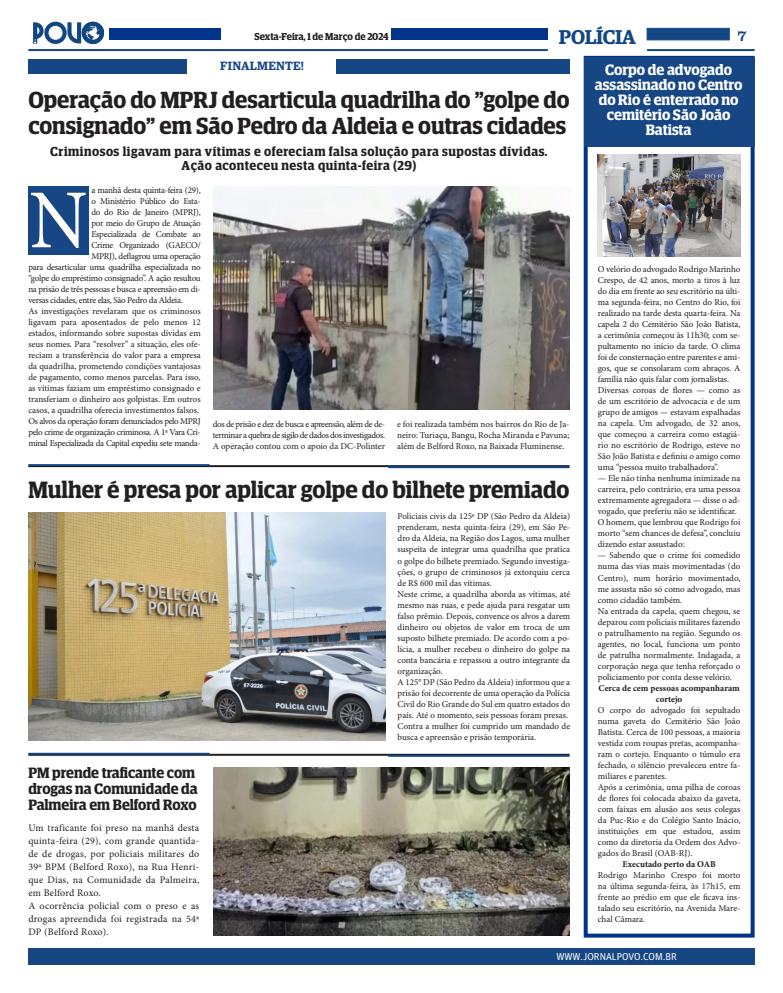
<style>
.page{position:relative;width:783px;height:993px;background:#fff}
.page>*{position:absolute;margin:0;border:0;box-sizing:border-box;transform-origin:0 0}
.t1{font:83.8px "Minion Pro";color:#fff;scale:.93 1}
.t2{font:600 23.6px "Guardian Egyptian Display";color:#231f20}
.t3{font:600 23.4px/26.1px "Guardian Egyptian Display";color:#231f20}
.t4{font:600 20px "Guardian Egyptian";letter-spacing:-.02em;color:#114683}
.t5{font:16px "Clarendon BT";color:#174685}
.t6{font:600 15px/15px "Guardian Egyptian Display";letter-spacing:-.005em;color:#fff;text-align:center}
.t7{font:600 15px/15.9px "Guardian Egyptian Display";letter-spacing:-.005em;color:#231f20}
.t8{font:600 13px/14px "Guardian Egyptian Display";letter-spacing:.04em;color:#231f20;text-align:center}
.t9{font:600 12px "Guardian Egyptian";letter-spacing:.02em;color:#174685}
.t10{font:10px/13px "Minion Pro";letter-spacing:.02em;color:#231f20;text-align:justify}
.t11{font:600 10px "Guardian Egyptian Display";color:#231f20}
.t12{font:10px "Guardian Agate Sans G1 D Regular";color:#fff}
.t13{font:9px/11px "Minion Pro";letter-spacing:-.01em;color:#231f20;text-align:justify}
.t14{font:9px "Minion Pro";letter-spacing:-.03em;color:#231f20}
.t15{font:9px/11px "Minion Pro";letter-spacing:-.04em;color:#231f20}
.t16{font:700 9px/11px "Minion Pro";color:#231f20;text-align:center}
</style>
<div class="page">
<div style="left:28px;top:947px;width:726px;height:17px;background:#174685"></div>
<svg style="left:33px;top:22px;width:71px;height:22px"></svg>
<div style="left:646px;top:28px;width:83px;height:12px;background:#114683;border:1px solid #114683"></div>
<hr style="left:647px;top:49px;width:107px;height:2px;background:#114683">
<div style="left:391px;top:28px;width:156px;height:12px;background:#003589"></div>
<hr style="left:28px;top:49px;width:519px;height:2px;background:#174685">
<div style="left:109px;top:28px;width:112px;height:12px;background:#003589"></div>
<div style="left:583px;top:56px;width:171px;height:881px;border:4px solid #003589"></div>
<div style="left:583px;top:57px;width:171px;height:89px;background:#174685"></div>
<div style="left:336px;top:59px;width:233px;height:14px;background:#174685"></div>
<hr style="left:28px;top:465px;width:541px;height:2px;background:#231f20">
<hr style="left:28px;top:464px;width:181px;height:2px;background:#114683">
<hr style="left:388px;top:466px;width:181px;height:2px;background:#114683">
<hr style="left:28px;top:753px;width:541px;height:2px;background:#231f20">
<hr style="left:28px;top:752px;width:181px;height:2px;background:#114683">
<hr style="left:388px;top:754px;width:181px;height:2px;background:#114683">
<div style="left:28px;top:60px;width:158px;height:14px;background:#174685"></div>
<img style="left:597px;top:155px;width:143px;height:102px">
<img style="left:213px;top:186px;width:356px;height:223px">
<img style="left:28px;top:512px;width:357px;height:228px">
<img style="left:213px;top:767px;width:356px;height:168px">
<div style="left:28px;top:186px;width:61px;height:68px;background:#174685"></div>
<p class="t11" style="left:254px;top:31px;width:136px">Sexta-Feira, 1 de Março de 2024</p>
<h3 class="t4" style="left:558px;top:22px;width:79px">POLÍCIA</h3>
<h3 class="t5" style="left:736px;top:25px;width:11px">7</h3>
<p class="t6" style="left:594px;top:62px;width:149px">Corpo de advogado assassinado no Centro do Rio é enterrado no cemitério São João<br>Batista</p>
<p class="t9" style="left:220px;top:57px;width:85px">FINALMENTE!</p>
<p class="t3" style="left:28px;top:87px;width:542px">Operação do MPRJ desarticula quadrilha do "golpe do consignado" em São Pedro da Aldeia e outras cidades</p>
<p class="t8" style="left:50px;top:144px;width:499px">Criminosos ligavam para vítimas e ofereciam falsa solução para supostas dívidas.<br>Ação aconteceu nesta quinta-feira (29)</p>
<p class="t14" style="left:91px;top:184px;width:111px">a manhã desta quinta-feira (29),</p>
<p class="t14" style="left:91px;top:195px;width:111px">o Ministério Público do Esta-</p>
<p class="t14" style="left:91px;top:206px;width:111px">do do Rio de Janeiro (MPRJ),</p>
<p class="t14" style="left:91px;top:217px;width:111px">por meio do Grupo de Atuação</p>
<p class="t14" style="left:91px;top:228px;width:111px">Especializada de Combate ao</p>
<p class="t14" style="left:91px;top:239px;width:111px">Crime Organizado (GAECO/</p>
<p class="t14" style="left:91px;top:250px;width:111px">MPRJ), deflagrou uma operação</p>
<p class="t14" style="left:28px;top:261px;width:174px">para desarticular uma quadrilha especializada no</p>
<p class="t14" style="left:28px;top:272px;width:174px">“golpe do empréstimo consignado”. A ação resultou</p>
<p class="t14" style="left:28px;top:283px;width:174px">na prisão de três pessoas e busca e apreensão em di-</p>
<p class="t14" style="left:28px;top:294px;width:156px">versas cidades, entre elas, São Pedro da Aldeia.</p>
<p class="t13" style="left:28px;top:306px;width:174px">As investigações revelaram que os criminosos ligavam para aposentados de pelo menos 12 estados, informando sobre supostas dívidas em seus nomes. Para “resolver” a situação, eles ofe&shy;reciam a transferência do valor para a empresa da quadrilha, prometendo condições vantajosas de pagamento, como menos parcelas. Para isso, as vítimas faziam um empréstimo consignado e transferiam o dinheiro aos golpistas. Em outros casos, a quadrilha oferecia investimentos falsos.</p>
<p class="t13" style="left:28px;top:416px;width:174px">Os alvos da operação foram denunciados pelo MPRJ pelo crime de organização criminosa. A 1ª Vara Cri&shy;minal Especializada da Capital expediu sete manda-</p>
<p class="t15" style="left:213px;top:419px;width:174px">dos de prisão e dez de busca e apreensão, além de de&shy;terminar a quebra de sigilo de dados dos investigados.</p>
<p class="t1" style="left:29px;top:164px;width:64px">N</p>
<p class="t13" style="left:213px;top:441px;width:174px">A operação contou com o apoio da DC-Polinter</p>
<p class="t13" style="left:397px;top:418px;width:174px">e foi realizada também nos bairros do Rio de Ja&shy;neiro: Turiaçu, Bangu, Rocha Miranda e Pavuna; além de Belford Roxo, na Baixada Fluminense.</p>
<p class="t2" style="left:28px;top:477px;width:542px">Mulher é presa por aplicar golpe do bilhete premiado</p>
<p class="t7" style="left:28px;top:764px;width:171px">PM prende traficante com drogas na Comunidade da<br>Palmeira em Belford Roxo</p>
<p class="t10" style="left:28px;top:821px;width:172px">Um traficante foi preso na manhã desta quinta-feira (29), com grande quantida&shy;de de drogas, por policiais militares do 39º BPM (Belford Roxo), na Rua Henri&shy;que Dias, na Comunidade da Palmeira, em Belford Roxo.</p>
<p class="t10" style="left:28px;top:899px;width:172px">A ocorrência policial com o preso e as drogas apreendida foi registrada na 54ª DP (Belford Roxo).</p>
<p class="t13" style="left:397px;top:511px;width:174px">Policiais civis da 125ª DP (São Pedro da Aldeia) prenderam, nesta quinta-feira (29), em São Pe&shy;dro da Aldeia, na Região dos Lagos, uma mulher suspeita de integrar uma quadrilha que pratica o golpe do bilhete premiado. Segundo investiga&shy;ções, o grupo de criminosos já extorquiu cerca de R$ 600 mil das vítimas.</p>
<p class="t13" style="left:397px;top:588px;width:174px">Neste crime, a quadrilha aborda as vítimas, até mesmo nas ruas, e pede ajuda para resgatar um falso prêmio. Depois, convence os alvos a darem dinheiro ou objetos de valor em troca de um suposto bilhete premiado. De acordo com a po&shy;lícia, a mulher recebeu o dinheiro do golpe na conta bancária e repassou a outro integrante da organização.  </p>
<p class="t13" style="left:397px;top:676px;width:174px">A 125° DP (São Pedro da Aldeia) informou que a prisão foi decorrente de uma operação da Polícia Civil do Rio Grande do Sul em quatro estados do país. Até o momento, seis pessoas foram presas.  </p>
<p class="t13" style="left:397px;top:720px;width:174px">Contra a mulher foi cumprido um mandado de busca e apreensão e prisão temporária.</p>
<p class="t13" style="left:597px;top:264px;width:144px">O velório do advogado Rodrigo Marinho Crespo, de 42 anos, morto a tiros à luz do dia em frente ao seu escritório na últi&shy;ma segunda-feira, no Centro do Rio, foi realizado na tarde desta quarta-feira. Na capela 2 do Cemitério São João Batista, a cerimônia começou às 11h30; com se&shy;pultamento no início da tarde. O clima foi de consternação entre parentes e ami&shy;gos, que se consolaram com abraços. A família não quis falar com jornalistas.</p>
<p class="t13" style="left:597px;top:385px;width:144px">Diversas coroas de flores — como as de um escritório de advocacia e de um grupo de amigos — estavam espalhadas na capela. Um advogado, de 32 anos, que começou a carreira como estagiá&shy;rio no escritório de Rodrigo, esteve no São João Batista e definiu o amigo como uma “pessoa muito trabalhadora”.</p>
<p class="t13" style="left:597px;top:473px;width:144px">— Ele não tinha nenhuma inimizade na carreira, pelo contrário, era uma pessoa extremamente agregadora — disse o ad&shy;vogado, que preferiu não se identificar.</p>
<p class="t13" style="left:597px;top:517px;width:144px">O homem, que lembrou que Rodrigo foi morto “sem chances de defesa”, concluiu dizendo estar assustado:</p>
<p class="t13" style="left:597px;top:550px;width:144px">— Sabendo que o crime foi comedido numa das vias mais movimentadas (do Centro), num horário movimentado, me assusta não só como advogado, mas como cidadão também.</p>
<p class="t13" style="left:597px;top:605px;width:144px">Na entrada da capela, quem chegou, se deparou com policiais militares fazendo o patrulhamento na região. Segundo os agentes, no local, funciona um ponto de patrulha normalmente. Indagada, a corporação nega que tenha reforçado o policiamento por conta desse velório.</p>
<p class="t16" style="left:598px;top:682px;width:143px">Cerca de cem pessoas acompanharam cortejo</p>
<p class="t13" style="left:597px;top:704px;width:144px">O corpo do advogado foi sepultado numa gaveta do Cemitério São João Batista. Cerca de 100 pessoas, a maioria vestida com roupas pretas, acompanha&shy;ram o cortejo. Enquanto o túmulo era fechado, o silêncio prevaleceu entre fa&shy;miliares e parentes.</p>
<p class="t13" style="left:597px;top:781px;width:144px">Após a cerimônia, uma pilha de coroas de flores foi colocada abaixo da gaveta, com faixas em alusão aos seus colegas da Puc-Rio e do Colégio Santo Inácio, instituições em que estudou, assim como da diretoria da Ordem dos Advo&shy;gados do Brasil (OAB-RJ).</p>
<p class="t16" style="left:622px;top:858px;width:95px">Executado perto da OAB</p>
<p class="t13" style="left:597px;top:869px;width:144px">Rodrigo Marinho Crespo foi morto na última segunda-feira, às 17h15, em frente ao prédio em que ele ficava ins&shy;talado seu escritório, na Avenida Mare&shy;chal Câmara.</p>
<p class="t12" style="left:556px;top:949px;width:122px">WWW.JORNALPOVO.COM.BR</p>
</div>
